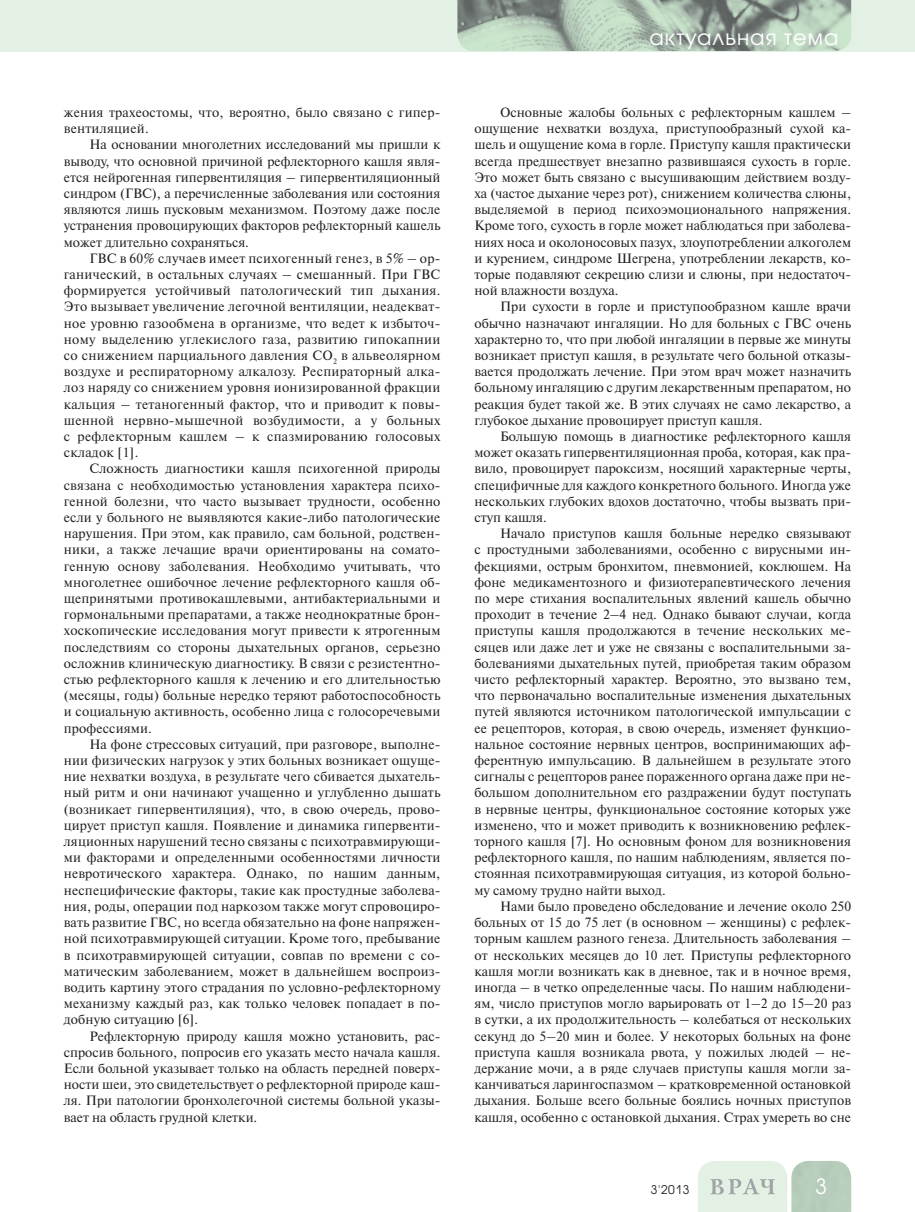
<style>
.page{position:relative;width:915px;height:1212px;background:#fff}
.page>*{position:absolute;margin:0;border:0;box-sizing:border-box;transform-origin:0 0}
.t1{font:21px "Avant Garde Gothic C";letter-spacing:.05em;color:#fff}
.t2{font:13.5px/16.2px "Newton C";color:#231f20;text-align:justify}
.t3{font:12px "Avant Garde Gothic C";color:#231f20}
</style>
<div class="page">
<div style="left:0;top:0;width:914px;height:51px;background:#e2f1e3"></div>
<svg style="left:698px;top:1161px;width:152px;height:51px;background:#d0e0d2"></svg>
<img style="left:457px;top:0;width:393px;height:51px">
<p class="t2" style="left:64px;top:106px;width:378px">жения трахеостомы, что, вероятно, было связано с гипер&shy;вентиляцией.</p>
<p class="t2" style="left:64px;top:138px;width:378px;text-indent:26px">На основании многолетних исследований мы пришли к выводу, что основной причиной рефлекторного кашля явля&shy;ется нейрогенная гипервентиляция – гипервентиляционный синдром (ГВС), а перечисленные заболевания или состояния являются лишь пусковым механизмом. Поэтому даже после устранения провоцирующих факторов рефлекторный кашель может длительно сохраняться.</p>
<p class="t2" style="left:64px;top:251px;width:378px;text-indent:26px">ГВС в 60% случаев имеет психогенный генез, в 5% – ор&shy;ганический, в остальных случаях – смешанный. При ГВС формируется устойчивый патологический тип дыхания.<br>Это вызывает увеличение легочной вентиляции, неадекват&shy;ное уровню газообмена в организме, что ведет к избыточ&shy;ному выделению углекислого газа, развитию гипокапнии со снижением парциального давления СО<sub>2</sub> в альвеолярном воздухе и респираторному алкалозу. Респираторный алка&shy;лоз наряду со снижением уровня ионизированной фракции кальция – тетаногенный фактор, что и приводит к повы&shy;шенной нервно-мышечной возбудимости, а у больных с рефлекторным кашлем – к спазмированию голосовых складок [1].</p>
<p class="t2" style="left:64px;top:462px;width:378px;text-indent:26px">Сложность диагностики кашля психогенной природы связана с необходимостью установления характера психо&shy;генной болезни, что часто вызывает трудности, особенно если у больного не выявляются какие-либо патологические нарушения. При этом, как правило, сам больной, родствен&shy;ники, а также лечащие врачи ориентированы на сомато&shy;генную основу заболевания. Необходимо учитывать, что многолетнее ошибочное лечение рефлекторного кашля об&shy;щепринятыми противокашлевыми, антибактериальными и гормональными препаратами, а также неоднократные брон&shy;хоскопические исследования могут привести к ятрогенным последствиям со стороны дыхательных органов, серьезно осложнив клиническую диагностику. В связи с резистентно&shy;стью рефлекторного кашля к лечению и его длительностью (месяцы, годы) больные нередко теряют работоспособность и социальную активность, особенно лица с голосоречевыми профессиями.</p>
<p class="t2" style="left:64px;top:737px;width:378px;text-indent:26px">На фоне стрессовых ситуаций, при разговоре, выполне&shy;нии физических нагрузок у этих больных возникает ощуще&shy;ние нехватки воздуха, в результате чего сбивается дыхатель&shy;ный ритм и они начинают учащенно и углубленно дышать (возникает гипервентиляция), что, в свою очередь, прово&shy;цирует приступ кашля. Появление и динамика гипервенти&shy;ляционных нарушений тесно связаны с психотравмирующи&shy;ми факторами и определенными особенностями личности невротического характера. Однако, по нашим данным, неспецифические факторы, такие как простудные заболева&shy;ния, роды, операции под наркозом также могут спровоциро&shy;вать развитие ГВС, но всегда обязательно на фоне напряжен&shy;ной психотравмирующей ситуации. Кроме того, пребывание в психотравмирующей ситуации, совпав по времени с со&shy;матическим заболеванием, может в дальнейшем воспроиз&shy;водить картину этого страдания по условно-рефлекторному механизму каждый раз, как только человек попадает в по&shy;добную ситуацию [6].</p>
<p class="t2" style="left:64px;top:1029px;width:378px;text-indent:26px">Рефлекторную природу кашля можно установить, рас&shy;спросив больного, попросив его указать место начала кашля.<br>Если больной указывает только на область передней поверх&shy;ности шеи, это свидетельствует о рефлекторной природе каш&shy;ля. При патологии бронхолегочной системы больной указы&shy;вает на область грудной клетки.</p>
<h1 class="t1" style="left:649px;top:27px;width:190px">актуальная тема</h1>
<p class="t2" style="left:474px;top:106px;width:378px;text-indent:26px">Основные жалобы больных с рефлекторным кашлем – ощущение нехватки воздуха, приступообразный сухой ка&shy;шель и ощущение кома в горле. Приступу кашля практически всегда предшествует внезапно развившаяся сухость в горле.<br>Это может быть связано с высушивающим действием возду&shy;ха (частое дыхание через рот), снижением количества слюны, выделяемой в период психоэмоционального напряжения.<br>Кроме того, сухость в горле может наблюдаться при заболева&shy;ниях носа и околоносовых пазух, злоупотреблении алкоголем и курением, синдроме Шегрена, употреблении лекарств, ко&shy;торые подавляют секрецию слизи и слюны, при недостаточ&shy;ной влажности воздуха.</p>
<p class="t2" style="left:474px;top:300px;width:378px;text-indent:26px">При сухости в горле и приступообразном кашле врачи обычно назначают ингаляции. Но для больных с ГВС очень характерно то, что при любой ингаляции в первые же минуты возникает приступ кашля, в результате чего больной отказы&shy;вается продолжать лечение. При этом врач может назначить больному ингаляцию с другим лекарственным препаратом, но реакция будет такой же. В этих случаях не само лекарство, а глубокое дыхание провоцирует приступ кашля.</p>
<p class="t2" style="left:474px;top:430px;width:378px;text-indent:26px">Большую помощь в диагностике рефлекторного кашля может оказать гипервентиляционная проба, которая, как пра&shy;вило, провоцирует пароксизм, носящий характерные черты, специфичные для каждого конкретного больного. Иногда уже нескольких глубоких вдохов достаточно, чтобы вызвать при&shy;ступ кашля.</p>
<p class="t2" style="left:474px;top:527px;width:378px;text-indent:26px">Начало приступов кашля больные нередко связывают с простудными заболеваниями, особенно с вирусными ин&shy;фекциями, острым бронхитом, пневмонией, коклюшем. На фоне медикаментозного и физиотерапевтического лечения по мере стихания воспалительных явлений кашель обычно проходит в течение 2–4 нед. Однако бывают случаи, когда приступы кашля продолжаются в течение нескольких ме&shy;сяцев или даже лет и уже не связаны с воспалительными за&shy;болеваниями дыхательных путей, приобретая таким образом чисто рефлекторный характер. Вероятно, это вызвано тем, что первоначально воспалительные изменения дыхательных путей являются источником патологической импульсации с ее рецепторов, которая, в свою очередь, изменяет функцио&shy;нальное состояние нервных центров, воспринимающих аф&shy;ферентную импульсацию. В дальнейшем в результате этого сигналы с рецепторов ранее пораженного органа даже при не&shy;большом дополнительном его раздражении будут поступать в нервные центры, функциональное состояние которых уже изменено, что и может приводить к возникновению рефлек&shy;торного кашля [7]. Но основным фоном для возникновения рефлекторного кашля, по нашим наблюдениям, является по&shy;стоянная психотравмирующая ситуация, из которой больно&shy;му самому трудно найти выход.</p>
<p class="t2" style="left:474px;top:899px;width:378px;text-indent:26px">Нами было проведено обследование и лечение около 250 больных от 15 до 75 лет (в основном – женщины) с рефлек&shy;торным кашлем разного генеза. Длительность заболевания – от нескольких месяцев до 10 лет. Приступы рефлекторного кашля могли возникать как в дневное, так и в ночное время, иногда – в четко определенные часы. По нашим наблюдени&shy;ям, число приступов могло варьировать от 1–2 до 15–20 раз в сутки, а их продолжительность – колебаться от нескольких секунд до 5–20 мин и более. У некоторых больных на фоне приступа кашля возникала рвота, у пожилых людей – не&shy;держание мочи, а в ряде случаев приступы кашля могли за&shy;канчиваться ларингоспазмом – кратковременной остановкой дыхания. Больше всего больные боялись ночных приступов кашля, особенно с остановкой дыхания. Страх умереть во сне</p>
<p class="t3" style="left:650px;top:1184px;width:40px">3'2013</p>
<h1 class="t1" style="left:815px;top:1177px;width:13px">3</h1>
</div>
